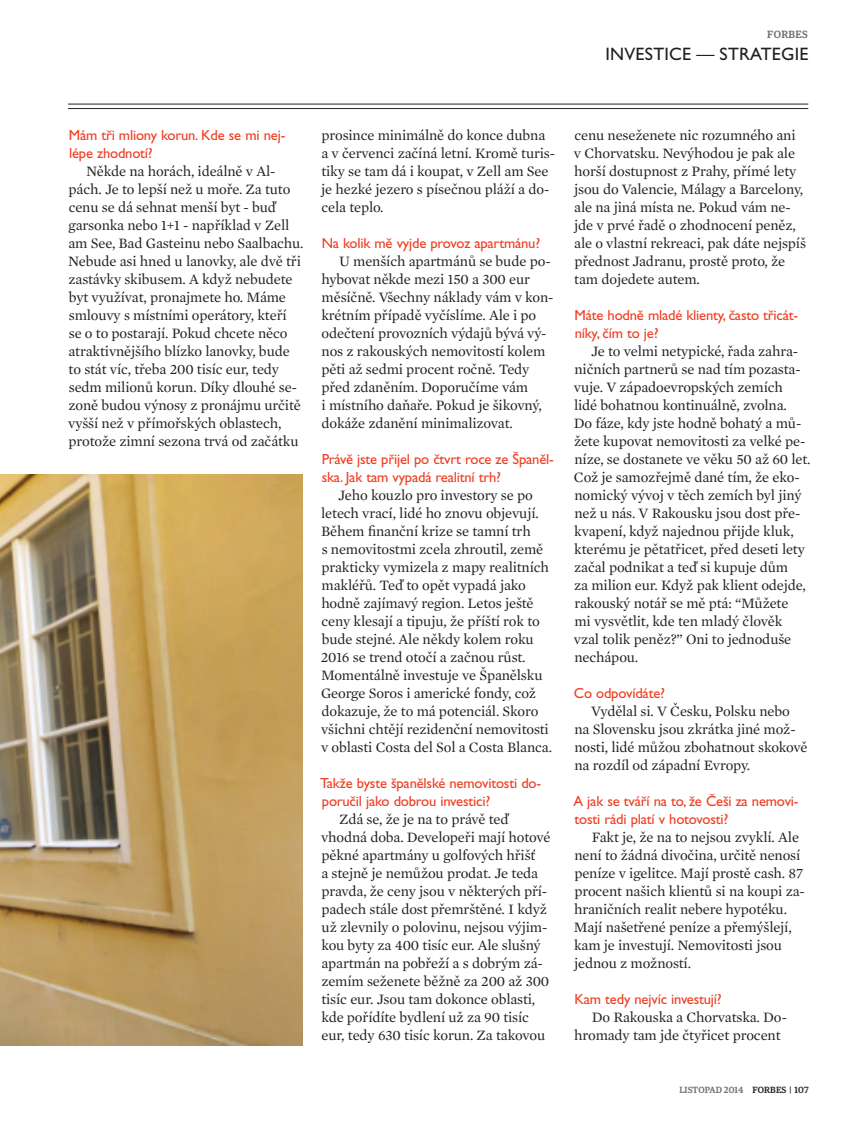
<style>
.page{position:relative;width:864px;height:1127px;background:#fff}
.page>*{position:absolute;margin:0;border:0;box-sizing:border-box;transform-origin:0 0}
.rubrika__pokracovani{font:18px "Gill Sans OT";letter-spacing:.015em;color:#231f20}
.Text{font:14.7px/18px "Mercury Text G1";letter-spacing:-.01em;color:#231f20}
.otazky_rozhovor__Gil{font:14.7px/18px "Gill Sans OT";letter-spacing:-.015em;color:#ef3e22}
.Forbes_L{font:500 10.5px "Guardian Egyp";letter-spacing:.025em;color:#6c6d70}
.Paginace_R{font:500 9px "Guardian Egyp";letter-spacing:.01em;color:#6c6d70}
.s1{color:#231f20}
</style>
<div class="page">
<img style="left:0;top:474px;width:303px;height:571px">
<hr style="left:68px;top:104px;width:740px;height:1px;background:#231f20">
<hr style="left:68px;top:108px;width:740px;height:1px;background:#231f20">
<p class="Forbes_L" style="left:766px;top:26px;width:42px">FORBES</p>
<p class="rubrika__pokracovani" style="left:605px;top:44px;width:204px">INVESTICE — STRATEGIE</p>
<p class="otazky_rozhovor__Gil" style="left:69px;top:126px;width:218px">Mám tři mliony korun. Kde se mi nej&shy;lépe zhodnotí?</p>
<p class="Text" style="left:68px;top:161px;width:237px;text-indent:18px">Někde na horách, ideálně v Al&shy;pách. Je to lepší než u moře. Za tuto cenu se dá sehnat menší byt - buď garsonka nebo 1+1 - například v Zell am See, Bad Gasteinu nebo Saalbachu.<br>Nebude asi hned u lanovky, ale dvě tři zastávky skibusem. A když nebudete byt využívat, pronajmete ho. Máme smlouvy s místními operátory, kteří<br>se o to postarají. Pokud chcete něco atraktivnějšího blízko lanovky, bude to stát víc, třeba 200 tisíc eur, tedy sedm milionů korun. Díky dlouhé se&shy;zoně budou výnosy z pronájmu určitě vyšší než v přímořských oblastech, protože zimní sezona trvá od začátku</p>
<p class="Text" style="left:321px;top:125px;width:235px">prosince minimálně do konce dubna a v červenci začíná letní. Kromě turis&shy;tiky se tam dá i koupat, v Zell am See je hezké jezero s písečnou pláží a do&shy;cela teplo.</p>
<p class="otazky_rozhovor__Gil" style="left:321px;top:234px;width:220px">Na kolik mě vyjde provoz apartmánu?</p>
<p class="Text" style="left:321px;top:251px;width:234px;text-indent:18px">U menších apartmánů se bude po&shy;hybovat někde mezi 150 a 300 eur měsíčně. Všechny náklady vám v kon&shy;krétním případě vyčíslíme. Ale i po odečtení provozních výdajů bývá vý&shy;nos z rakouských nemovitostí kolem pěti až sedmi procent ročně. Tedy před zdaněním. Doporučíme vám<br>i místního daňaře. Pokud je šikovný, dokáže zdanění minimalizovat.</p>
<p class="otazky_rozhovor__Gil" style="left:321px;top:450px;width:234px">Právě jste přijel po čtvrt roce ze Španěl&shy;ska. Jak tam vypadá realitní trh?</p>
<p class="Text" style="left:320px;top:485px;width:233px;text-indent:17px">Jeho kouzlo pro investory se po letech vrací, lidé ho znovu objevují.<br>Během finanční krize se tamní trh<br>s nemovitostmi zcela zhroutil, země prakticky vymizela z mapy realitních makléřů. Teď to opět vypadá jako hodně zajímavý region. Letos ještě ceny klesají a tipuju, že příští rok to bude stejné. Ale někdy kolem roku 2016 se trend otočí a začnou růst.<br>Momentálně investuje ve Španělsku George Soros i americké fondy, což dokazuje, že to má potenciál. Skoro všichni chtějí rezidenční nemovitosti v oblasti Costa del Sol a Costa Blanca.</p>
<p class="otazky_rozhovor__Gil" style="left:320px;top:774px;width:222px">Takže byste španělské nemovitosti do&shy;poručil jako dobrou investici?</p>
<p class="Text" style="left:321px;top:809px;width:231px;text-indent:18px">Zdá se, že je na to právě teď vhodná doba. Developeři mají hotové pěkné apartmány u golfových hřišť<br>a stejně je nemůžou prodat. Je teda pravda, že ceny jsou v některých pří&shy;padech stále dost přemrštěné. I když už zlevnily o polovinu, nejsou výjim&shy;kou byty za 400 tisíc eur. Ale slušný apartmán na pobřeží a s dobrým zá&shy;zemím seženete běžně za 200 až 300 tisíc eur. Jsou tam dokonce oblasti, kde pořídíte bydlení už za 90 tisíc eur, tedy 630 tisíc korun. Za takovou</p>
<p class="Text" style="left:573px;top:125px;width:233px">cenu neseženete nic rozumného ani v Chorvatsku. Nevýhodou je pak ale horší dostupnost z Prahy, přímé lety jsou do Valencie, Málagy a Barcelony, ale na jiná místa ne. Pokud vám ne&shy;jde v prvé řadě o zhodnocení peněz, ale o vlastní rekreaci, pak dáte nejspíš přednost Jadranu, prostě proto, že tam dojedete autem.</p>
<p class="otazky_rozhovor__Gil" style="left:574px;top:306px;width:225px">Máte hodně mladé klienty, často třicát&shy;níky, čím to je?</p>
<p class="Text" style="left:573px;top:341px;width:238px;text-indent:17px">Je to velmi netypické, řada zahra&shy;ničních partnerů se nad tím pozasta&shy;vuje. V západoevropských zemích<br>lidé bohatnou kontinuálně, zvolna.<br>Do fáze, kdy jste hodně bohatý a mů&shy;žete kupovat nemovitosti za velké pe&shy;níze, se dostanete ve věku 50 až 60 let.<br>Což je samozřejmě dané tím, že eko&shy;nomický vývoj v těch zemích byl jiný než u nás. V Rakousku jsou dost pře&shy;kvapení, když najednou přijde kluk, kterému je pětatřicet, před deseti lety začal podnikat a teď si kupuje dům<br>za milion eur. Když pak klient odejde, rakouský notář se mě ptá: “Můžete<br>mi vysvětlit, kde ten mladý člověk<br>vzal tolik peněz?” Oni to jednoduše nechápou.</p>
<p class="otazky_rozhovor__Gil" style="left:573px;top:684px;width:93px">Co odpovídáte?</p>
<p class="Text" style="left:574px;top:701px;width:234px;text-indent:17px">Vydělal si. V Česku, Polsku nebo na Slovensku jsou zkrátka jiné mož&shy;nosti, lidé můžou zbohatnout skokově na rozdíl od západní Evropy.</p>
<p class="otazky_rozhovor__Gil" style="left:573px;top:792px;width:226px">A jak se tváří na to, že Češi za nemovi&shy;tosti rádi platí v hotovosti?</p>
<p class="Text" style="left:573px;top:827px;width:232px;text-indent:18px">Fakt je, že na to nejsou zvyklí. Ale není to žádná divočina, určitě nenosí peníze v igelitce. Mají prostě cash. 87 procent našich klientů si na koupi za&shy;hraničních realit nebere hypotéku.<br>Mají našetřené peníze a přemýšlejí, kam je investují. Nemovitosti jsou jednou z možností.</p>
<p class="otazky_rozhovor__Gil" style="left:574px;top:990px;width:149px">Kam tedy nejvíc investují?</p>
<p class="Text" style="left:574px;top:1007px;width:214px;text-indent:18px">Do Rakouska a Chorvatska. Do&shy;hromady tam jde čtyřicet procent</p>
<p class="Paginace_R" style="left:679px;top:1083px;width:131px">LISTOPAD 2014 <span class="s1">FORBES | 107</span></p>
</div>
